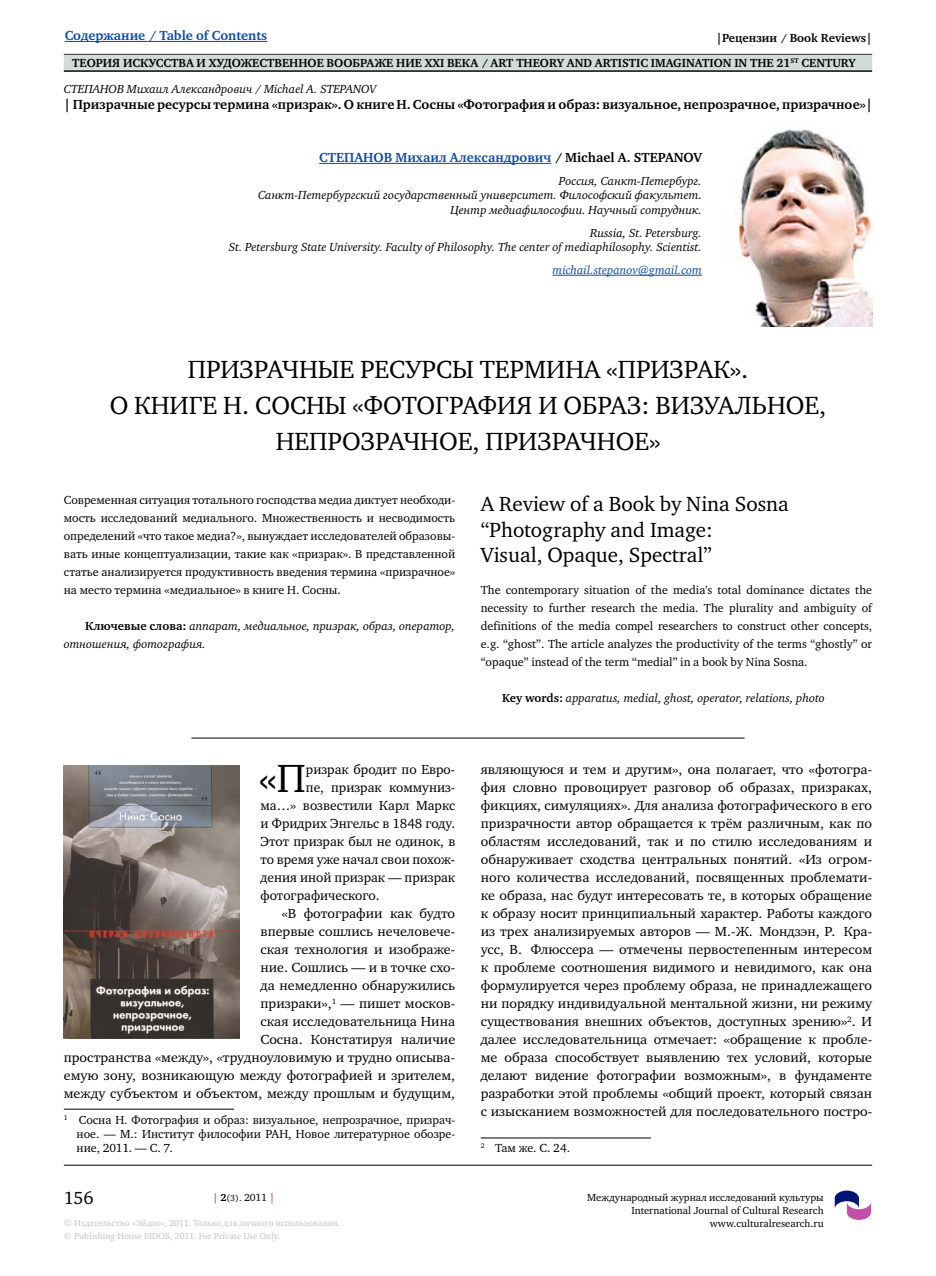
<style>
.page{position:relative;width:936px;height:1276px;background:#fff}
.page>*{position:absolute;margin:0;border:0;box-sizing:border-box;transform-origin:0 0}
.base_drop_2_simb{font:40.35px "Charter C";color:#000}
.Article_head{font:25.5px/36px "Charter C";color:#000;text-align:center}
.head_annot_eng{font:21px/25.2px "Charter C";color:#000}
.t1{font:18px "Charter C";color:#000}
.footnote{font:13.5px/18px "Charter C";color:#000;text-align:justify;scale:1.04 1}
.base_104{font:13.5px/18px "Charter C";color:#000;text-align:right;scale:1.04 1}
.base_drop_2_simb-2{font:13.5px "Charter C";color:#000}
.t2{font:700 13.5px "Charter C";color:#000}
.avtor{font:700 13.5px "Charter C";color:#094aab}
.annot_rus{font:12px/18px "Charter C";color:#000;text-align:justify}
.annot_eng{font:12px/18px "Charter C";color:#000;text-align:justify}
.avtor_from{font:italic 12px/14.4px "Charter C";color:#000;text-align:right}
.footnote-2{font:12px/14.4px "Charter C";color:#000;text-align:justify}
.t3{font:700 12px "Charter C";color:#000}
.keywords_rus{font:italic 12px/18px "Charter C";color:#000}
.keywords_eng{font:italic 12px "Charter C";color:#000}
.avtor_from-2{font:italic 12px "Charter C";color:#094aab}
.t4{font:10.5px/12.6px "Charter C";color:#000;text-align:right}
.t5{font:9px/12.8px "Charter C";color:#c4c4c4}
.t6{font:9px "Charter C";color:#000}
.s1{color:#000}
.s2{font-weight:700;font-style:normal}
.s3{font-weight:700;font-size:10.5px;color:#c14fab}
.s4{font-weight:700;font-size:10.5px}
.s5{font-size:10.5px}
</style>
<div class="page">
<hr style="left:64px;top:54px;width:808px;height:1px;background:#000">
<div style="left:64px;top:55px;width:808px;height:15px;background:#d3dada"></div>
<hr style="left:64px;top:1165px;width:808px;height:1px;background:#000">
<hr style="left:64px;top:70px;width:808px;height:2px;background:#000">
<svg style="left:834px;top:1190px;width:37px;height:30px"></svg>
<hr style="left:65px;top:41px;width:202px;height:1px;background:#094aab">
<hr style="left:319px;top:163px;width:232px;height:1px;background:#094aab">
<hr style="left:552px;top:275px;width:150px;height:1px;background:#094aab">
<hr style="left:191px;top:738px;width:553px;height:1px;background:#000">
<hr style="left:64px;top:1109px;width:170px;height:1px;background:#000">
<hr style="left:480px;top:1137px;width:171px;height:1px;background:#000">
<img style="left:736px;top:129px;width:136px;height:197px">
<img style="left:64px;top:765px;width:175px;height:273px">
<p class="avtor" style="left:65px;top:28px;width:204px">Содержание / Table of Contents</p>
<p class="t3" style="left:716px;top:31px;width:158px">|Рецензии / Book Reviews|</p>
<p class="t3" style="left:72px;top:56px;width:785px">ТЕОРИЯ ИСКУССТВА И ХУДОЖЕСТВЕННОЕ ВООБРАЖЕ НИЕ XXI ВЕКА / ART THEORY AND ARTISTIC IMAGINATION IN THE 21<sup>ST</sup> CENTURY</p>
<p class="avtor_from" style="left:64px;top:82px;width:314px">СТЕПАНОВ Михаил Александрович / Michael A. STEPANOV</p>
<p class="t2" style="left:64px;top:97px;width:810px">| Призрачные ресурсы термина «призрак». О книге Н. Сосны «Фотография и образ: визуальное, непрозрачное, призрачное»|</p>
<p class="avtor" style="left:319px;top:150px;width:384px">СТЕПАНОВ Михаил Александрович <span class="s1">/ Michael A. STEPANOV</span></p>
<p class="avtor_from" style="left:258px;top:174px;width:445px">Россия, Санкт-Петербург.<br>Санкт-Петербургский государственный университет. Философский факультет.<br>Центр медиафилософии. Научный сотрудник.</p>
<p class="avtor_from" style="left:229px;top:226px;width:474px">Russia, St. Petersburg.<br>St. Petersburg State University. Faculty of Philosophy. The center of mediaphilosophy. Scientist.</p>
<p class="avtor_from-2" style="left:552px;top:263px;width:151px">michail.stepanov@gmail.com</p>
<p class="Article_head" style="left:110px;top:352px;width:718px">ПРИЗРАЧНЫЕ РЕСУРСЫ ТЕРМИНА «ПРИЗРАК».<br>О КНИГЕ Н. СОСНЫ «ФОТОГРАФИЯ И ОБРАЗ: ВИЗУАЛЬНОЕ,<br>НЕПРОЗРАЧНОЕ, ПРИЗРАЧНОЕ»</p>
<p class="annot_rus" style="left:64px;top:491px;width:393px">Современная ситуация тотального господства медиа диктует необходи&shy;мость исследований медиального. Множественность и несводимость определений «что такое медиа?», вынуждает исследователей образовы&shy;вать иные концептуализации, такие как «призрак». В представленной статье анализируется продуктивность введения термина «призрачное» на место термина «медиальное» в книге Н. Сосны.</p>
<p class="keywords_rus" style="left:64px;top:617px;width:393px;text-indent:21px"><span class="s2">Ключевые слова:</span> аппарат, медиальное, призрак, образ, оператор, отношения, фотография.</p>
<p class="base_drop_2_simb" style="left:259px;top:756px;width:48px">«П</p>
<p class="base_drop_2_simb-2" style="left:306px;top:762px;width:151px">ризрак бродит по Евро-</p>
<p class="base_drop_2_simb-2" style="left:306px;top:780px;width:151px">пе, призрак коммуниз-</p>
<p class="base_drop_2_simb-2" style="left:260px;top:798px;width:196px">ма…» возвестили Карл Маркс</p>
<p class="base_drop_2_simb-2" style="left:260px;top:816px;width:196px">и Фридрих Энгельс в 1848 году.</p>
<p class="base_drop_2_simb-2" style="left:260px;top:834px;width:196px">Этот призрак был не одинок, в</p>
<p class="base_drop_2_simb-2" style="left:260px;top:852px;width:196px">то время уже начал свои похож-</p>
<p class="base_drop_2_simb-2" style="left:260px;top:870px;width:196px">дения иной призрак — призрак</p>
<p class="base_drop_2_simb-2" style="left:260px;top:888px;width:121px">фотографического.</p>
<p class="base_104" style="left:64px;top:905px;width:378px">«В фотографии как будто<br>впервые сошлись нечеловече-<br>ская технология и изображе-<br>ние. Сошлись — и в точке схо-<br>да немедленно обнаружились<br>призраки»,<sup>1</sup> — пишет москов-<br>ская исследовательница Нина<br>Сосна. Констатируя наличие<br>пространства «между», «трудноуловимую и трудно описыва&shy;емую зону, возникающую между фотографией и зрителем, между субъектом и объектом, между прошлым и будущим,</p>
<p class="footnote-2" style="left:77px;top:1112px;width:380px;text-indent:-13px"><sup>1</sup> Сосна Н. Фотография и образ: визуальное, непрозрачное, призрач&shy;ное. — М.: Институт философии РАН, Новое литературное обозре&shy;ние, 2011. — С. 7.</p>
<p class="head_annot_eng" style="left:480px;top:492px;width:309px">A Review of a Book by Nina Sosna “Photography and Image:<br>Visual, Opaque, Spectral”</p>
<p class="annot_eng" style="left:480px;top:581px;width:393px">The contemporary situation of the media's total dominance dictates the necessity to further research the media. The plurality and ambiguity of definitions of the media compel researchers to construct other concepts, e.g. “ghost”. The article analyzes the productivity of the terms “ghostly” or “opaque” instead of the term “medial” in a book by Nina Sosna.</p>
<p class="keywords_eng" style="left:502px;top:691px;width:324px"><span class="s2">Key words:</span> apparatus, medial, ghost, operator, relations, photo</p>
<p class="footnote" style="left:480px;top:761px;width:378px">являющуюся и тем и другим», она полагает, что «фотогра&shy;фия словно провоцирует разговор об образах, призраках, фикциях, симуляциях». Для анализа фотографического в его призрачности автор обращается к трём различным, как по областям исследований, так и по стилю исследованиям и обнаруживает сходства центральных понятий. «Из огром&shy;ного количества исследований, посвященных проблемати&shy;ке образа, нас будут интересовать те, в которых обращение к образу носит принципиальный характер. Работы каждого из трех анализируемых авторов — М.‑ Ж. Мондзэн, Р. Кра&shy;усс, В. Флюссера — отмечены первостепенным интересом к проблеме соотношения видимого и невидимого, как она формулируется через проблему образа, не принадлежащего ни порядку индивидуальной ментальной жизни, ни режиму существования внешних объектов, доступных зрению»<sup>2</sup>. И далее исследовательница отмечает: «обращение к пробле&shy;ме образа способствует выявлению тех условий, которые делают видение фотографии возможным», в фундаменте разработки этой проблемы «общий проект, который связан с изысканием возможностей для последовательного постро-</p>
<p class="footnote-2" style="left:480px;top:1141px;width:91px"><sup>2</sup> Там же. С. 24.</p>
<h3 class="t1" style="left:64px;top:1188px;width:31px">156</h3>
<p class="t4" style="left:587px;top:1191px;width:238px">Международный журнал исследований культуры<br>International Journal of Cultural Research www.culturalresearch.ru</p>
<p class="t6" style="left:213px;top:1193px;width:63px"><span class="s3">|</span> <span class="s4">2</span>(3). <span class="s5">2011</span> <span class="s3">|</span></p>
<p class="t5" style="left:64px;top:1217px;width:278px">© Издательство «Эйдос», 2011. Только для личного использования. © Publishing House EIDOS, 2011. For Private Use Only.</p>
</div>
